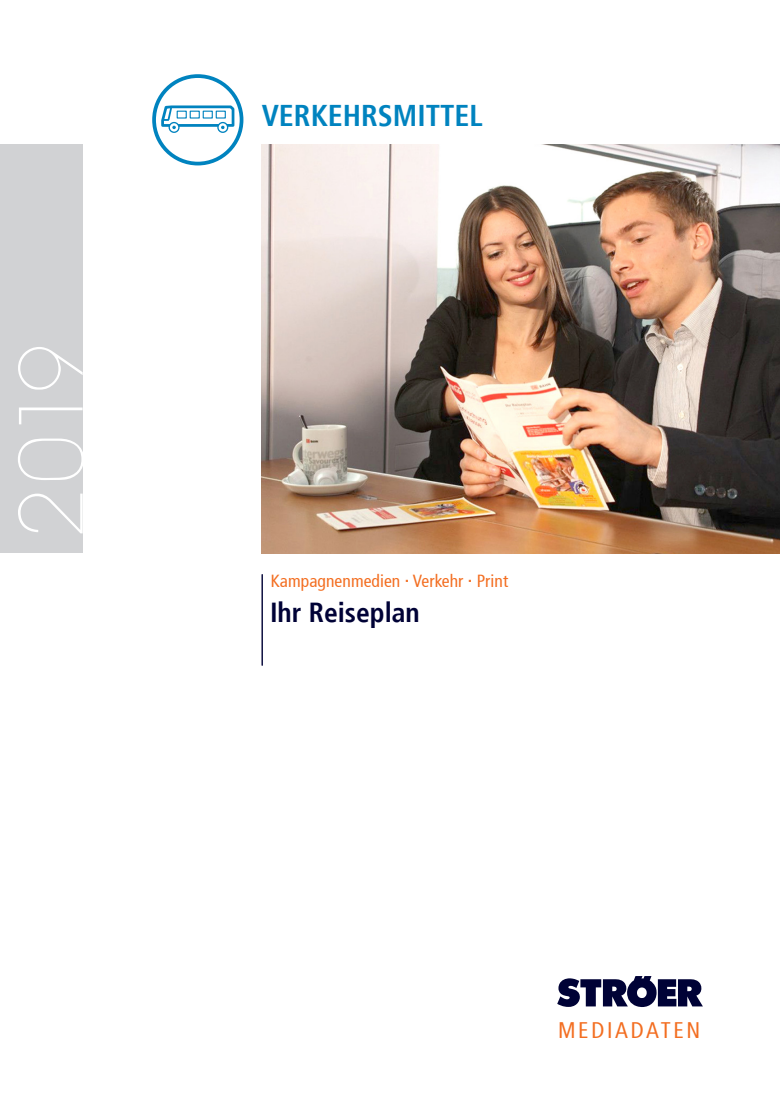
<style>
.page{position:relative;width:780px;height:1117px;background:#fff}
.page>*{position:absolute;margin:0;border:0;box-sizing:border-box;transform-origin:0 0}
.t1{font:90px "Avantage Small Normal";color:#fff}
.t2{font:700 condensed 30px "Stroeer Frutiger";color:#0083bf}
.t3{font:700 condensed 27.5px "Stroeer Frutiger";color:#000236}
.t4{font:condensed 22.5px "Stroeer Frutiger";letter-spacing:.12em;color:#f36e21}
.t5{font:condensed 17.5px "Stroeer Frutiger";letter-spacing:.005em;color:#f36e21}
</style>
<div class="page">
<div style="left:0;top:145px;width:83px;height:408px;background:#d1d2d4"></div>
<hr style="left:262px;top:574px;width:1px;height:91px;background:#000236">
<img style="left:262px;top:145px;width:518px;height:408px">
<div style="left:152px;top:74px;width:91px;height:91px;border:4px solid #0083bf;border-radius:50%"></div>
<svg style="left:557px;top:976px;width:145px;height:30px"></svg>
<div style="left:168px;top:122px;width:11px;height:11px;border:1px solid #0083bf;border-radius:50%"></div>
<div style="left:217px;top:122px;width:11px;height:11px;border:1px solid #0083bf;border-radius:50%"></div>
<svg style="left:161px;top:104px;width:75px;height:25px"></svg>
<div style="left:177px;top:111px;width:10px;height:7px;border:1px solid #0083bf"></div>
<div style="left:190px;top:111px;width:10px;height:7px;border:1px solid #0083bf"></div>
<div style="left:203px;top:111px;width:10px;height:7px;border:1px solid #0083bf"></div>
<div style="left:216px;top:111px;width:10px;height:7px;border:1px solid #0083bf"></div>
<h1 class="t1" style="left:0;top:537px;width:197px;rotate:-90deg">2019</h1>
<h2 class="t2" style="left:262px;top:97px;width:223px">VERKEHRSMITTEL</h2>
<p class="t5" style="left:271px;top:571px;width:239px">Kampagnenmedien <sup>.</sup> Verkehr <sup>.</sup> Print</p>
<h3 class="t3" style="left:270px;top:595px;width:151px">Ihr Reiseplan</h3>
<p class="t4" style="left:558px;top:1016px;width:144px">Mediadaten</p>
</div>
